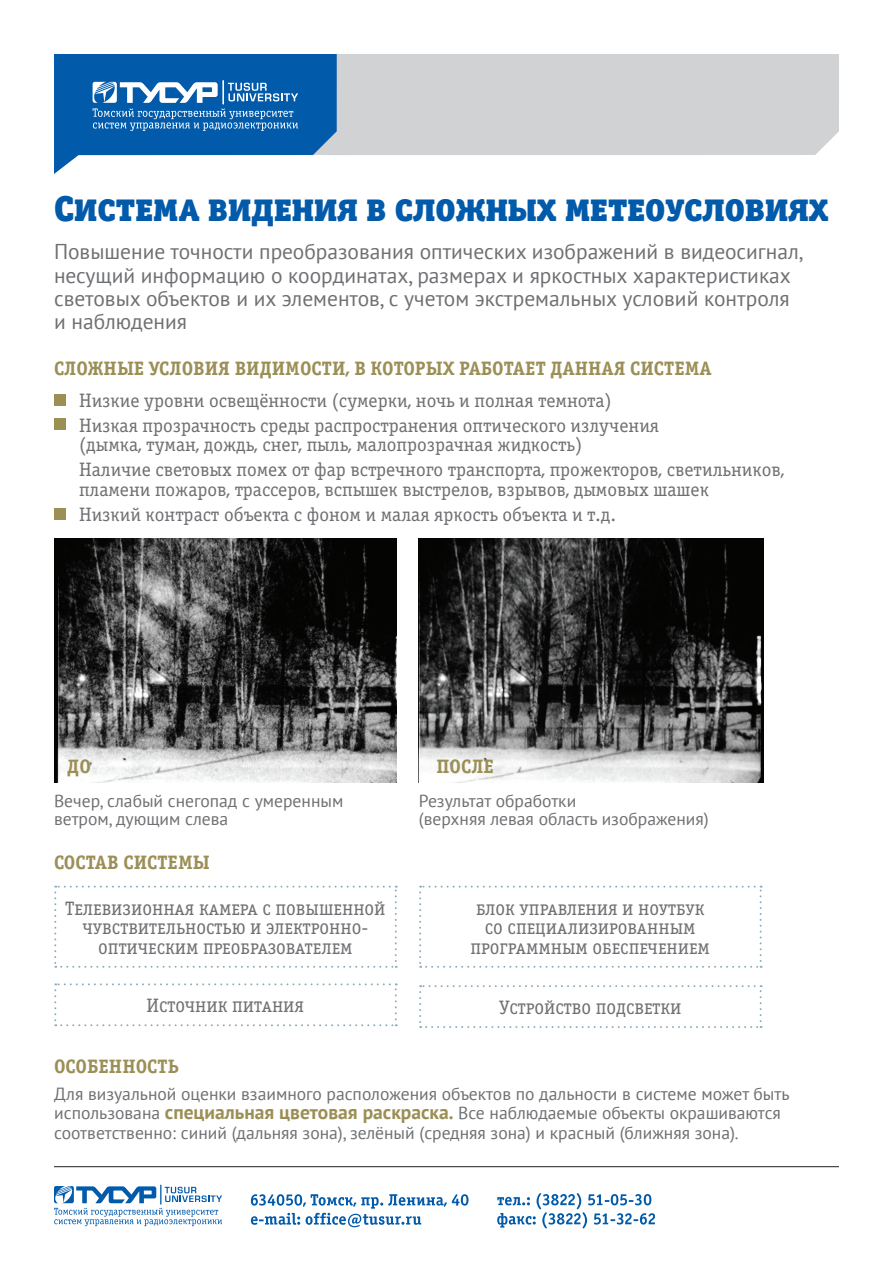
<style>
.page{position:relative;width:893px;height:1263px;background:#fff}
.page>*{position:absolute;margin:0;border:0;box-sizing:border-box;transform-origin:0 0}
.t1{font:36px "Officina Serif Black SCC";color:#015aaa}
.t2{font:21.45px/23.4px "PT Sans";color:#6f7073}
.t3{font:19.5px/19.5px "Officina Serif Book C";color:#6f7073}
.t4{font:19.5px/19.5px "Officina Serif Book SCC";color:#6f7073;text-align:center}
.t5{font:19.5px "Officina Serif Bold SCC";color:#9b8f56}
.t6{font:17.55px/19.5px "PT Sans";color:#6f7073}
.s1{font-weight:700;font-size:19.5px;color:#9b8f56}
</style>
<div class="page">
<div style="left:337px;top:54px;width:502px;height:101px;background:#d1d2d4"></div>
<svg style="left:54px;top:54px;width:283px;height:120px"></svg>
<svg style="left:251px;top:1194px;width:217px;height:33px"></svg>
<svg style="left:497px;top:1193px;width:158px;height:35px"></svg>
<svg style="left:54px;top:1185px;width:168px;height:41px"></svg>
<hr style="left:54px;top:1166px;width:785px;height:1px;background:#231f20">
<svg style="left:54px;top:886px;width:343px;height:82px"></svg>
<svg style="left:419px;top:886px;width:343px;height:82px"></svg>
<svg style="left:419px;top:985px;width:343px;height:43px"></svg>
<svg style="left:54px;top:983px;width:343px;height:43px"></svg>
<div style="left:54px;top:394px;width:12px;height:12px;background:#9b8f56"></div>
<div style="left:54px;top:418px;width:12px;height:12px;background:#9b8f56"></div>
<div style="left:54px;top:508px;width:12px;height:12px;background:#9b8f56"></div>
<img style="left:54px;top:538px;width:343px;height:245px">
<img style="left:419px;top:538px;width:344px;height:245px">
<p class="t1" style="left:54px;top:186px;width:776px">Система видения в сложных метеоусловиях</p>
<p class="t2" style="left:54px;top:239px;width:751px">Повышение точности преобразования оптических изображений в видеосигнал, несущий информацию о координатах, размерах и яркостных характеристиках световых объектов и их элементов, с учетом экстремальных условий контроля и наблюдения</p>
<p class="t5" style="left:54px;top:357px;width:659px">СЛОЖНЫЕ УСЛОВИЯ ВИДИМОСТИ, В КОТОРЫХ РАБОТАЕТ ДАННАЯ СИСТЕМА</p>
<p class="t3" style="left:79px;top:391px;width:534px">Низкие уровни освещённости (сумерки, ночь и полная темнота)</p>
<p class="t3" style="left:79px;top:416px;width:582px">Низкая прозрачность среды распространения оптического излучения (дымка, туман, дождь, снег, пыль, малопрозрачная жидкость)</p>
<p class="t3" style="left:79px;top:460px;width:707px">Наличие световых помех от фар встречного транспорта, прожекторов, светильников, пламени пожаров, трассеров, вспышек выстрелов, взрывов, дымовых шашек</p>
<p class="t3" style="left:79px;top:505px;width:539px">Низкий контраст объекта с фоном и малая яркость объекта и т.д.</p>
<p class="t5" style="left:67px;top:755px;width:25px">ДО</p>
<p class="t5" style="left:437px;top:755px;width:59px">ПОСЛЕ</p>
<p class="t6" style="left:54px;top:792px;width:291px;line-height:17.5px">Вечер, слабый снегопад с умеренным ветром, дующим слева</p>
<p class="t6" style="left:419px;top:791px;width:159px">Результат обработки</p>
<p class="t6" style="left:419px;top:808px;width:291px">(верхняя левая область изображения)</p>
<p class="t5" style="left:54px;top:851px;width:157px">СОСТАВ СИСТЕМЫ</p>
<p class="t4" style="left:65px;top:899px;width:322px">Телевизионная камера с повышенной чувствительностью и электронно&shy;оптическим преобразователем</p>
<p class="t4" style="left:470px;top:899px;width:241px">блок управления и ноутбук со специализированным программным обеспечением</p>
<p class="t4" style="left:146px;top:996px;width:159px">Источник питания</p>
<p class="t4" style="left:499px;top:998px;width:184px">Устройство подсветки</p>
<p class="t5" style="left:54px;top:1055px;width:126px">ОСОБЕННОСТЬ</p>
<p class="t6" style="left:54px;top:1083px;width:737px">Для визуальной оценки взаимного расположения объектов по дальности в системе может быть использована <span class="s1">специальная цветовая раскраска.</span> Все наблюдаемые объекты окрашиваются соответственно: синий (дальняя зона), зелёный (средняя зона) и красный (ближняя зона).</p>
</div>
